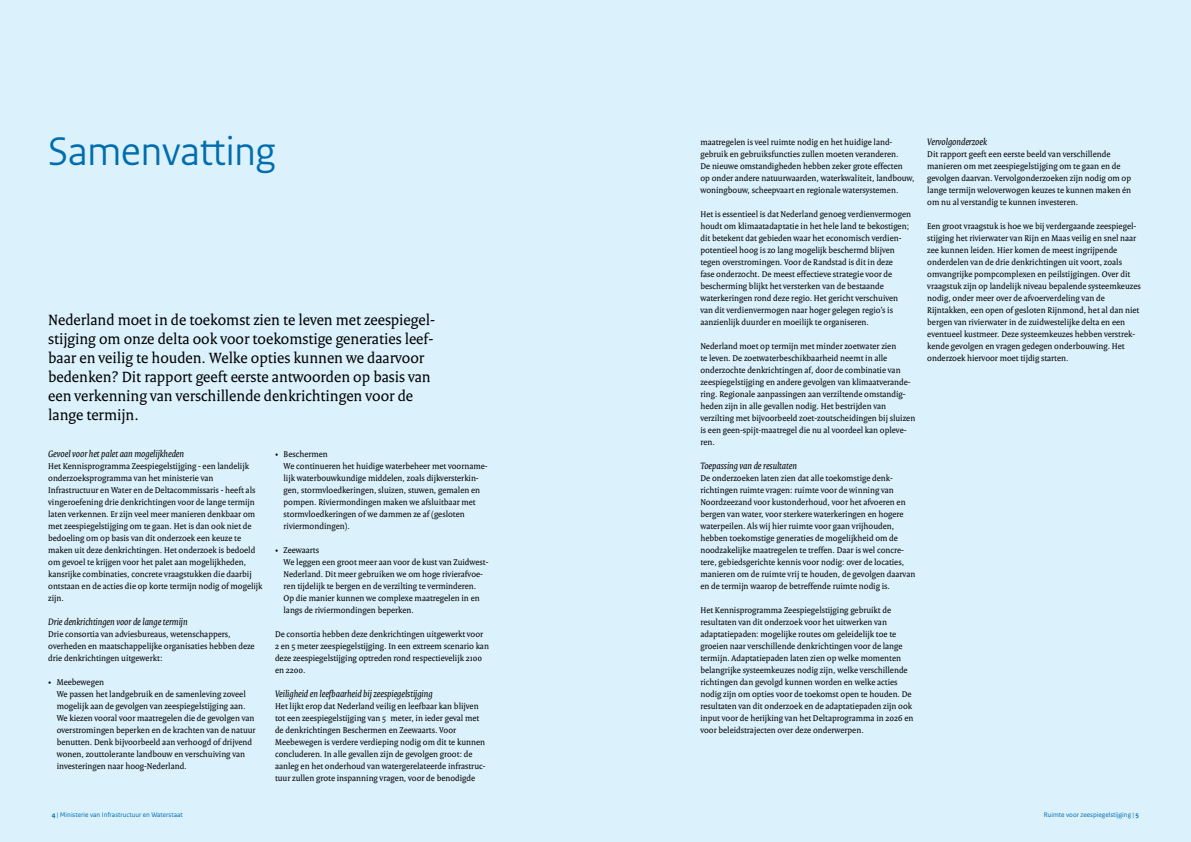
<style>
.page{position:relative;width:1191px;height:842px;background:#dbf1fc}
.page>*{position:absolute;margin:0;border:0;box-sizing:border-box;transform-origin:0 0}
.t1{font:42px "Rijksoverheid Sans Heading";color:#006daf}
.t2{font:16px/19px "Rijksoverheid Serif";color:#000}
.t3{font:italic 10px "Rijksoverheid Serif";color:#000}
.t4{font:9px/12px "Rijksoverheid Serif";color:#000}
.t5{font:7px "Rijksoverheid Sans Text";color:#006daf}
.s1{font-weight:700}
</style>
<div class="page">
<h1 class="t1" style="left:48px;top:127px;width:229px">Samenvatting</h1>
<p class="t2" style="left:48px;top:310px;width:388px">Nederland moet in de toekomst zien te leven met zeespiegel&shy;stijging om onze delta ook voor toekomstige generaties leef&shy;baar en veilig te houden. Welke opties kunnen we daarvoor bedenken? Dit rapport geeft eerste antwoorden op basis van een verkenning van verschillende denkrichtingen voor de lange termijn.</p>
<p class="t3" style="left:48px;top:448px;width:137px">Gevoel voor het palet aan mogelijkheden</p>
<p class="t4" style="left:48px;top:460px;width:216px">Het Kennisprogramma Zeespiegelstijging - een landelijk onderzoeksprogramma van het ministerie van Infrastructuur en Water en de Deltacommissaris - heeft als vingeroefening drie denkrichtingen voor de lange termijn laten verkennen. Er zijn veel meer manieren denkbaar om met zeespiegelstijging om te gaan. Het is dan ook niet de bedoeling om op basis van dit onderzoek een keuze te maken uit deze denkrichtingen. Het onderzoek is bedoeld om gevoel te krijgen voor het palet aan mogelijkheden, kansrijke combinaties, concrete vraagstukken die daarbij ontstaan en de acties die op korte termijn nodig of mogelijk zijn.</p>
<p class="t3" style="left:48px;top:616px;width:141px">Drie denkrichtingen voor de lange termijn</p>
<p class="t4" style="left:48px;top:628px;width:208px">Drie consortia van adviesbureaus, wetenschappers, overheden en maatschappelijke organisaties hebben deze drie denkrichtingen uitgewerkt:</p>
<p class="t4" style="left:57px;top:676px;width:200px;text-indent:-9px">• Meebewegen<br>We passen het landgebruik en de samenleving zoveel mogelijk aan de gevolgen van zeespiegelstijging aan.<br>We kiezen vooral voor maatregelen die de gevolgen van overstromingen beperken en de krachten van de natuur benutten. Denk bijvoorbeeld aan verhoogd of drijvend wonen, zouttolerante landbouw en verschuiving van investeringen naar hoog-Nederland.</p>
<p class="t4" style="left:283px;top:448px;width:205px;text-indent:-9px">• Beschermen<br>We continueren het huidige waterbeheer met voorname&shy;lijk waterbouwkundige middelen, zoals dijkversterkin&shy;gen, stormvloedkeringen, sluizen, stuwen, gemalen en pompen. Riviermondingen maken we afsluitbaar met stormvloedkeringen of we dammen ze af (gesloten riviermondingen).</p>
<p class="t4" style="left:283px;top:544px;width:206px;text-indent:-9px">• Zeewaarts<br>We leggen een groot meer aan voor de kust van Zuidwest-Nederland. Dit meer gebruiken we om hoge rivierafvoe&shy;ren tijdelijk te bergen en de verzilting te verminderen.<br>Op die manier kunnen we complexe maatregelen in en langs de riviermondingen beperken.</p>
<p class="t4" style="left:275px;top:628px;width:215px">De consortia hebben deze denkrichtingen uitgewerkt voor 2 en 5 meter zeespiegelstijging. In een extreem scenario kan deze zeespiegelstijging optreden rond respectievelijk 2100 en 2200.</p>
<p class="t3" style="left:275px;top:688px;width:159px">Veiligheid en leefbaarheid bij zeespiegelstijging</p>
<p class="t4" style="left:275px;top:700px;width:212px">Het lijkt erop dat Nederland veilig en leefbaar kan blijven tot een zeespiegelstijging van 5 meter, in ieder geval met de denkrichtingen Beschermen en Zeewaarts. Voor Meebewegen is verdere verdieping nodig om dit te kunnen concluderen. In alle gevallen zijn de gevolgen groot: de aanleg en het onderhoud van watergerelateerde infrastruc&shy;tuur zullen grote inspanning vragen, voor de benodigde</p>
<p class="t4" style="left:700px;top:136px;width:216px">maatregelen is veel ruimte nodig en het huidige land&shy;gebruik en gebruiksfuncties zullen moeten veranderen.<br>De nieuwe omstandigheden hebben zeker grote effecten<br>op onder andere natuurwaarden, waterkwaliteit, landbouw, woningbouw, scheepvaart en regionale watersystemen.</p>
<p class="t4" style="left:700px;top:208px;width:212px">Het is essentieel is dat Nederland genoeg verdienvermogen houdt om klimaatadaptatie in het hele land te bekostigen; dit betekent dat gebieden waar het economisch verdien&shy;potentieel hoog is zo lang mogelijk beschermd blijven tegen overstromingen. Voor de Randstad is dit in deze<br>fase onderzocht. De meest effectieve strategie voor de bescherming blijkt het versterken van de bestaande waterkeringen rond deze regio. Het gericht verschuiven van dit verdienvermogen naar hoger gelegen regio’s is aanzienlijk duurder en moeilijk te organiseren.</p>
<p class="t4" style="left:700px;top:340px;width:216px">Nederland moet op termijn met minder zoetwater zien<br>te leven. De zoetwaterbeschikbaarheid neemt in alle onderzochte denkrichtingen af, door de combinatie van zeespiegelstijging en andere gevolgen van klimaatverande&shy;ring. Regionale aanpassingen aan verziltende omstandig&shy;heden zijn in alle gevallen nodig. Het bestrijden van verzilting met bijvoorbeeld zoet-zoutscheidingen bij sluizen is een geen-spijt-maatregel die nu al voordeel kan opleve&shy;ren.</p>
<p class="t3" style="left:700px;top:460px;width:98px">Toepassing van de resultaten</p>
<p class="t4" style="left:700px;top:472px;width:216px">De onderzoeken laten zien dat alle toekomstige denk&shy;richtingen ruimte vragen: ruimte voor de winning van Noordzeezand voor kustonderhoud, voor het afvoeren en bergen van water, voor sterkere waterkeringen en hogere waterpeilen. Als wij hier ruimte voor gaan vrijhouden, hebben toekomstige generaties de mogelijkheid om de noodzakelijke maatregelen te treffen. Daar is wel concre&shy;tere, gebiedsgerichte kennis voor nodig: over de locaties, manieren om de ruimte vrij te houden, de gevolgen daarvan en de termijn waarop de betreffende ruimte nodig is.</p>
<p class="t4" style="left:700px;top:604px;width:214px">Het Kennisprogramma Zeespiegelstijging gebruikt de resultaten van dit onderzoek voor het uitwerken van adaptatiepaden: mogelijke routes om geleidelijk toe te groeien naar verschillende denkrichtingen voor de lange termijn. Adaptatiepaden laten zien op welke momenten belangrijke systeemkeuzes nodig zijn, welke verschillende richtingen dan gevolgd kunnen worden en welke acties nodig zijn om opties voor de toekomst open te houden. De resultaten van dit onderzoek en de adaptatiepaden zijn ook input voor de herijking van het Deltaprogramma in 2026 en voor beleidstrajecten over deze onderwerpen.</p>
<p class="t3" style="left:927px;top:136px;width:61px">Vervolgonderzoek</p>
<p class="t4" style="left:927px;top:148px;width:205px">Dit rapport geeft een eerste beeld van verschillende manieren om met zeespiegelstijging om te gaan en de gevolgen daarvan. Vervolgonderzoeken zijn nodig om op lange termijn weloverwogen keuzes te kunnen maken én om nu al verstandig te kunnen investeren.</p>
<p class="t4" style="left:927px;top:220px;width:215px">Een groot vraagstuk is hoe we bij verdergaande zeespiegel&shy;stijging het rivierwater van Rijn en Maas veilig en snel naar zee kunnen leiden. Hier komen de meest ingrijpende onderdelen van de drie denkrichtingen uit voort, zoals omvangrijke pompcomplexen en peilstijgingen. Over dit vraagstuk zijn op landelijk niveau bepalende systeemkeuzes nodig, onder meer over de afvoerverdeling van de Rijntakken, een open of gesloten Rijnmond, het al dan niet bergen van rivierwater in de zuidwestelijke delta en een eventueel kustmeer. Deze systeemkeuzes hebben verstrek&shy;kende gevolgen en vragen gedegen onderbouwing. Het onderzoek hiervoor moet tijdig starten.</p>
<p class="t5" style="left:52px;top:811px;width:132px"><span class="s1">4</span> | Ministerie van Infrastructuur en Waterstaat</p>
<p class="t5" style="left:1043px;top:811px;width:97px">Ruimte voor zeespiegelstijging | <span class="s1">5</span></p>
</div>
